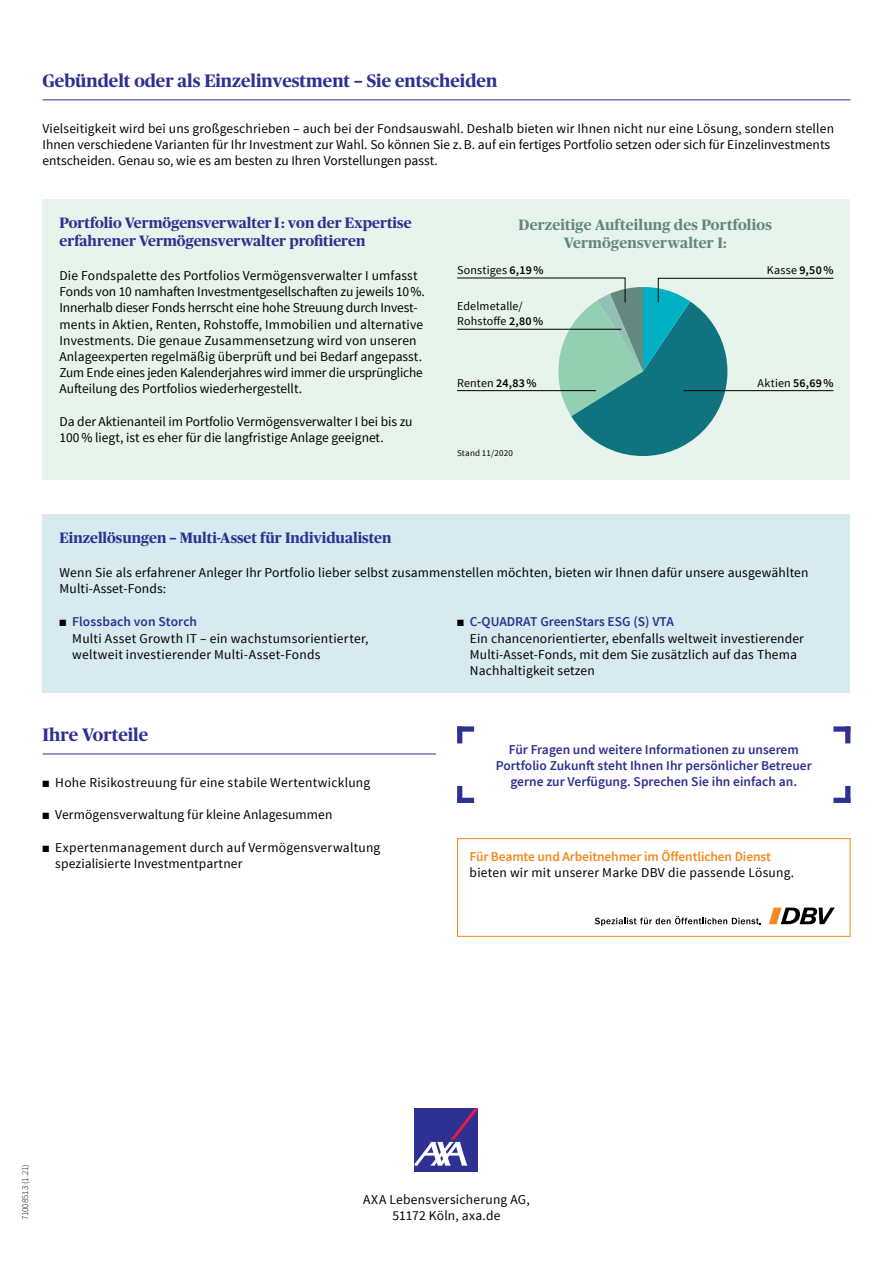
<style>
.page{position:relative;width:893px;height:1263px;background:#fff}
.page>*{position:absolute;margin:0;border:0;box-sizing:border-box;transform-origin:0 0}
.t1{font:700 18px "Publico Headline";color:#2e3092}
.t2{font:700 15px/18px "Publico Headline";color:#2e3092}
.t3{font:700 15px/18px "Publico Headline";letter-spacing:.01em;color:#62877e;text-align:center}
.t4{font:13.5px/16.2px "Source Sans Pro";letter-spacing:.01em;color:#000}
.t5{font:600 13.5px/16.2px "Source Sans Pro";color:#2e3092;text-align:center}
.t6{font:12px/14.4px "Source Sans Pro";letter-spacing:.015em;color:#000}
.t7{font:300 9px "Source Sans Pro";color:#000}
.t8{font:9px "Source Sans Pro";letter-spacing:.02em;color:#000}
.s1{font-weight:600}
.s2{color:#000}
.s3{font-weight:600;color:#f6891f}
</style>
<div class="page">
<div style="left:43px;top:199px;width:807px;height:281px;background:#e7f4ec"></div>
<hr style="left:43px;top:99px;width:807px;height:1px;background:#2e3092">
<hr style="left:43px;top:753px;width:393px;height:1px;background:#2e3092">
<div style="left:415px;top:1108px;width:63px;height:64px;background:#2e3092"></div>
<svg style="left:415px;top:1108px;width:63px;height:58px"></svg>
<svg style="left:457px;top:277px;width:377px;height:179px"></svg>
<hr style="left:683px;top:390px;width:150px;height:1px;background:#000">
<hr style="left:457px;top:329px;width:164px;height:1px;background:#000">
<hr style="left:457px;top:390px;width:139px;height:1px;background:#000">
<div style="left:43px;top:514px;width:807px;height:178px;background:#d6eaef"></div>
<div style="left:457px;top:726px;width:5px;height:17px;background:#2e3092"></div>
<div style="left:457px;top:726px;width:17px;height:6px;background:#2e3092"></div>
<div style="left:845px;top:726px;width:5px;height:17px;background:#2e3092"></div>
<div style="left:833px;top:726px;width:17px;height:6px;background:#2e3092"></div>
<div style="left:457px;top:786px;width:5px;height:17px;background:#2e3092"></div>
<div style="left:457px;top:798px;width:17px;height:5px;background:#2e3092"></div>
<div style="left:845px;top:786px;width:5px;height:17px;background:#2e3092"></div>
<div style="left:833px;top:798px;width:17px;height:5px;background:#2e3092"></div>
<div style="left:457px;top:838px;width:393px;height:99px;border:1px solid #f6891f"></div>
<svg style="left:769px;top:907px;width:66px;height:17px"></svg>
<svg style="left:595px;top:916px;width:166px;height:10px"></svg>
<p class="t1" style="left:43px;top:67px;width:456px">Gebündelt oder als Einzelinvestment -- Sie entscheiden</p>
<p class="t4" style="left:43px;top:120px;width:793px">Vielseitigkeit wird bei uns großgeschrieben – auch bei der Fondsauswahl. Deshalb bieten wir Ihnen nicht nur eine Lösung, sondern stellen<br>Ihnen verschiedene Varianten für Ihr Investment zur Wahl. So können Sie z.B. auf ein fertiges Portfolio setzen oder sich für Einzelinvestments entscheiden. Genau so, wie es am besten zu Ihren Vorstellungen passt.</p>
<p class="t2" style="left:60px;top:213px;width:354px">Portfolio Vermögensverwalter I: von der Expertise erfahrener Vermögensverwalter profitieren</p>
<p class="t4" style="left:60px;top:268px;width:367px">Die Fondspalette des Portfolios Vermögensverwalter I umfasst Fonds von 10 namhaften Investmentgesellschaften zu jeweils 10%.<br>Innerhalb dieser Fonds herrscht eine hohe Streuung durch Invest&shy;ments in Aktien, Renten, Rohstoffe, Immobilien und alternative Investments. Die genaue Zusammensetzung wird von unseren Anlageexperten regelmäßig überprüft und bei Bedarf angepasst.<br>Zum Ende eines jeden Kalenderjahres wird immer die ursprüngliche Aufteilung des Portfolios wiederhergestellt.</p>
<p class="t4" style="left:60px;top:413px;width:355px">Da der Aktienanteil im Portfolio Vermögensverwalter I bei bis zu<br>100% liegt, ist es eher für die langfristige Anlage geeignet.</p>
<p class="t3" style="left:519px;top:215px;width:255px">Derzeitige Aufteilung des Portfolios<br>Vermögensverwalter I:</p>
<p class="t6" style="left:457px;top:263px;width:88px">Sonstiges <span class="s1">6,19%</span></p>
<p class="t6" style="left:767px;top:263px;width:68px">Kasse <span class="s1">9,50%</span></p>
<p class="t6" style="left:457px;top:299px;width:88px">Edelmetalle/<br>Rohstoffe <span class="s1">2,80%</span></p>
<p class="t6" style="left:457px;top:376px;width:81px">Renten <span class="s1">24,83%</span></p>
<p class="t8" style="left:457px;top:447px;width:58px">Stand 11/2020</p>
<p class="t6" style="left:758px;top:376px;width:77px">Aktien <span class="s1">56,69%</span></p>
<p class="t2" style="left:60px;top:528px;width:334px">Einzellösungen -- Multi-Asset für Individualisten</p>
<p class="t4" style="left:60px;top:564px;width:750px">Wenn Sie als erfahrener Anleger Ihr Portfolio lieber selbst zusammenstellen möchten, bieten wir Ihnen dafür unsere ausgewählten<br>Multi-Asset-Fonds:</p>
<p class="t5" style="left:60px;top:614px;width:139px"><span class="s2">■</span> Flossbach von Storch</p>
<p class="t4" style="left:72px;top:630px;width:298px">Multi Asset Growth IT – ein wachstumsorientierter, weltweit investierender Multi-Asset-Fonds</p>
<p class="t5" style="left:457px;top:614px;width:218px"><span class="s2">■</span> C-QUADRAT GreenStars ESG (S) VTA</p>
<p class="t4" style="left:470px;top:630px;width:336px">Ein chancenorientierter, ebenfalls weltweit investierender<br>Multi-Asset-Fonds, mit dem Sie zusätzlich auf das Thema<br>Nachhaltigkeit setzen</p>
<p class="t1" style="left:43px;top:722px;width:107px">Ihre Vorteile</p>
<p class="t4" style="left:43px;top:774px;width:329px">■ Hohe Risikostreuung für eine stabile Wertentwicklung</p>
<p class="t4" style="left:43px;top:807px;width:291px">■ Vermögensverwaltung für kleine Anlagesummen</p>
<p class="t4" style="left:55px;top:839px;width:327px;text-indent:-13px">■ Expertenmanagement durch auf Vermögensverwaltung spezialisierte Investmentpartner</p>
<p class="t5" style="left:496px;top:741px;width:318px">Für Fragen und weitere Informationen zu unserem<br>Portfolio Zukunft steht Ihnen Ihr persönlicher Betreuer gerne zur Verfügung. Sprechen Sie ihn einfach an.</p>
<p class="t4" style="left:470px;top:849px;width:326px"><span class="s3">Für Beamte und Arbeitnehmer im Öffentlichen Dienst </span>bieten wir mit unserer Marke DBV die passende Lösung.</p>
<p class="t7" style="left:20px;top:1220px;width:58px;rotate:-90deg">71008513 (1.21)</p>
<p class="t4" style="left:363px;top:1192px;width:168px;text-align:center">AXA Lebensversicherung AG,<br>51172 Köln, axa.de</p>
</div>
